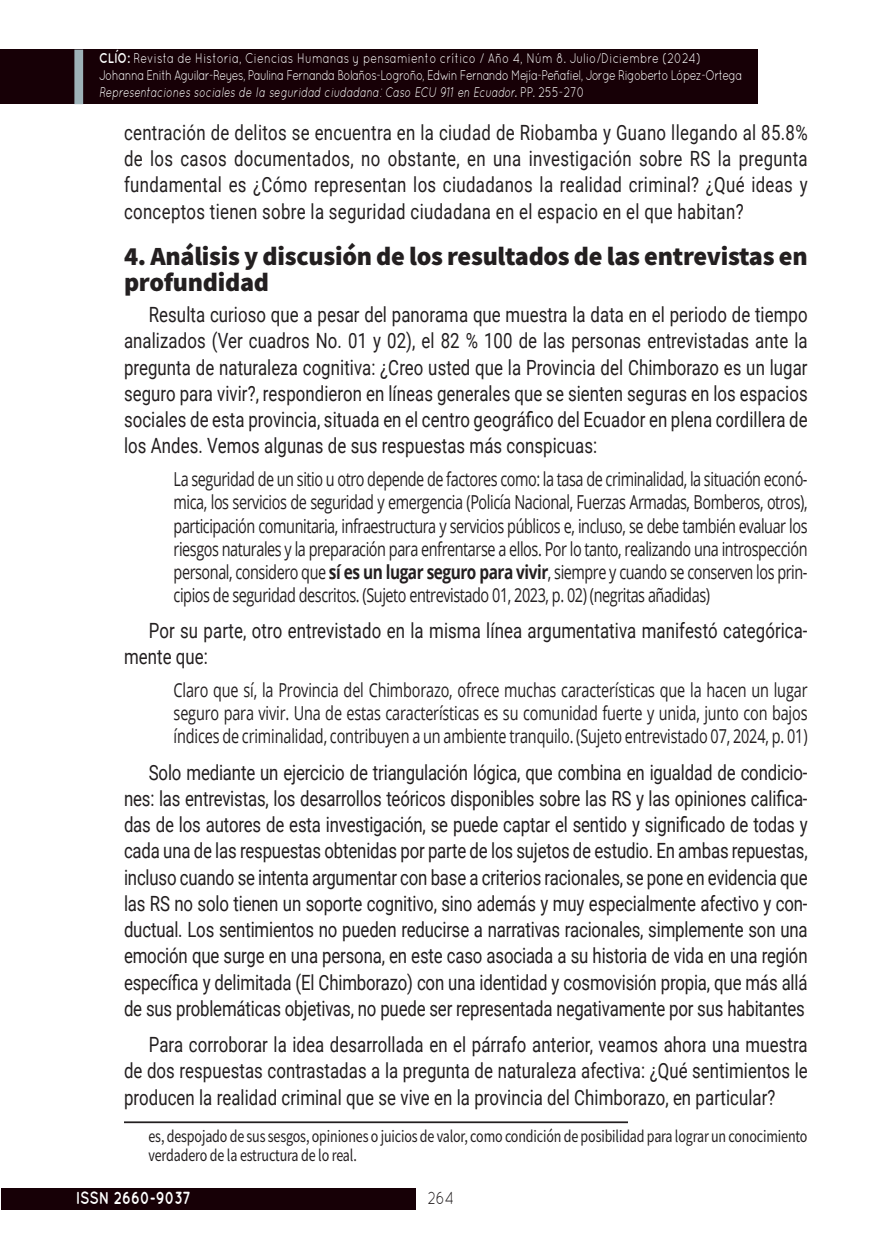
<style>
.page{position:relative;width:882px;height:1260px;background:#fff}
.page>*{position:absolute;margin:0;border:0;box-sizing:border-box;transform-origin:0 0}
.Art_Sub_1{font:900 26.25px/26.2px "Source Sans Pro";letter-spacing:-.01em;color:#231f20}
.Art_parrafo_base{font:21px/26.2px "Roboto";letter-spacing:.005em;color:#231f20;text-align:justify;scale:.8 1}
.Cita_textual_larga{font:19.25px/23.1px "Open Sans";letter-spacing:-.02em;color:#231f20;text-align:justify;scale:.75 1}
.t1{font:17.5px/19.2px "Source Sans Pro";letter-spacing:-.01em;color:#231f20;scale:.8 1}
.t2{font:700 17.5px "Quicksand";color:#fff;scale:.8 1}
.t3{font:17.5px "Quicksand";color:#231f20;scale:.8 1}
.t4{font:14px/16.8px "Quicksand";letter-spacing:-.05em;color:#fff;scale:.8 1}
.s1{font-weight:700}
.s2{font-style:italic}
</style>
<div class="page">
<div style="left:1px;top:50px;width:757px;height:54px;background:#170006"></div>
<div style="left:1px;top:1188px;width:414px;height:22px;background:#170006"></div>
<div style="left:74px;top:50px;width:9px;height:54px;background:#9eb2b8"></div>
<hr style="left:124px;top:1121px;width:504px;height:2px;background:#231f20">
<p class="t4" style="left:99px;top:49px;width:805px"><span class="s1">CLÍO:</span> Revista de Historia, Ciencias Humanas y pensamiento crítico / Año 4, Núm 8. Julio/Diciembre (2024)<br>Johanna Enith Aguilar-Reyes, Paulina Fernanda Bolaños-Logroño, Edwin Fernando Mejía-Peñafiel, Jorge Rigoberto López-Ortega<br><span class="s2">Representaciones sociales de la seguridad ciudadana: Caso ECU 911 en Ecuador.</span> PP. 255-270</p>
<p class="Art_parrafo_base" style="left:124px;top:118px;width:856px">centración de delitos se encuentra en la ciudad de Riobamba y Guano llegando al 85.8% de los casos documentados, no obstante, en una investigación sobre RS la pregunta fundamental es ¿Cómo representan los ciudadanos la realidad criminal? ¿Qué ideas y conceptos tienen sobre la seguridad ciudadana en el espacio en el que habitan?</p>
<p class="Art_Sub_1" style="left:124px;top:242px;width:685px">4. Análisis y discusión de los resultados de las entrevistas en profundidad</p>
<p class="Art_parrafo_base" style="left:124px;top:301px;width:856px;text-indent:25px">Resulta curioso que a pesar del panorama que muestra la data en el periodo de tiempo analizados (Ver cuadros No. 01 y 02), el 82 % 100 de las personas entrevistadas ante la pregunta de naturaleza cognitiva: ¿Creo usted que la Provincia del Chimborazo es un lugar seguro para vivir?, respondieron en líneas generales que se sienten seguras en los espacios sociales de esta provincia, situada en el centro geográfico del Ecuador en plena cordillera de los Andes. Vemos algunas de sus respuestas más conspicuas:</p>
<p class="Cita_textual_larga" style="left:174px;top:467px;width:847px">La seguridad de un sitio u otro depende de factores como: la tasa de criminalidad, la situación econó&shy;mica, los servicios de seguridad y emergencia (Policía Nacional, Fuerzas Armadas, Bomberos, otros), participación comunitaria, infraestructura y servicios públicos e, incluso, se debe también evaluar los riesgos naturales y la preparación para enfrentarse a ellos. Por lo tanto, realizando una introspección personal, considero que <span class="s1">sí es un lugar seguro para vivir</span>, siempre y cuando se conserven los prin&shy;cipios de seguridad descritos. (Sujeto entrevistado 01, 2023, p. 02) (negritas añadidas)</p>
<p class="Art_parrafo_base" style="left:124px;top:617px;width:856px;text-indent:25px">Por su parte, otro entrevistado en la misma línea argumentativa manifestó categórica&shy;mente que:</p>
<p class="Cita_textual_larga" style="left:174px;top:678px;width:847px">Claro que sí, la Provincia del Chimborazo, ofrece muchas características que la hacen un lugar seguro para vivir. Una de estas características es su comunidad fuerte y unida, junto con bajos índices de criminalidad, contribuyen a un ambiente tranquilo. (Sujeto entrevistado 07, 2024, p. 01)</p>
<p class="Art_parrafo_base" style="left:124px;top:758px;width:856px;text-indent:25px">Solo mediante un ejercicio de triangulación lógica, que combina en igualdad de condicio&shy;nes: las entrevistas, los desarrollos teóricos disponibles sobre las RS y las opiniones califica&shy;das de los autores de esta investigación, se puede captar el sentido y significado de todas y cada una de las respuestas obtenidas por parte de los sujetos de estudio. En ambas repuestas, incluso cuando se intenta argumentar con base a criterios racionales, se pone en evidencia que las RS no solo tienen un soporte cognitivo, sino además y muy especialmente afectivo y con&shy;ductual. Los sentimientos no pueden reducirse a narrativas racionales, simplemente son una emoción que surge en una persona, en este caso asociada a su historia de vida en una región específica y delimitada (El Chimborazo) con una identidad y cosmovisión propia, que más allá de sus problemáticas objetivas, no puede ser representada negativamente por sus habitantes</p>
<p class="Art_parrafo_base" style="left:124px;top:1031px;width:856px;text-indent:25px">Para corroborar la idea desarrollada en el párrafo anterior, veamos ahora una muestra de dos respuestas contrastadas a la pregunta de naturaleza afectiva: ¿Qué sentimientos le producen la realidad criminal que se vive en la provincia del Chimborazo, en particular?</p>
<p class="t1" style="left:149px;top:1126px;width:825px">es, despojado de sus sesgos, opiniones o juicios de valor, como condición de posibilidad para lograr un conocimiento verdadero de la estructura de lo real.</p>
<p class="t2" style="left:76px;top:1188px;width:145px">ISSN 2660-9037</p>
<p class="t3" style="left:428px;top:1188px;width:35px">264</p>
</div>
